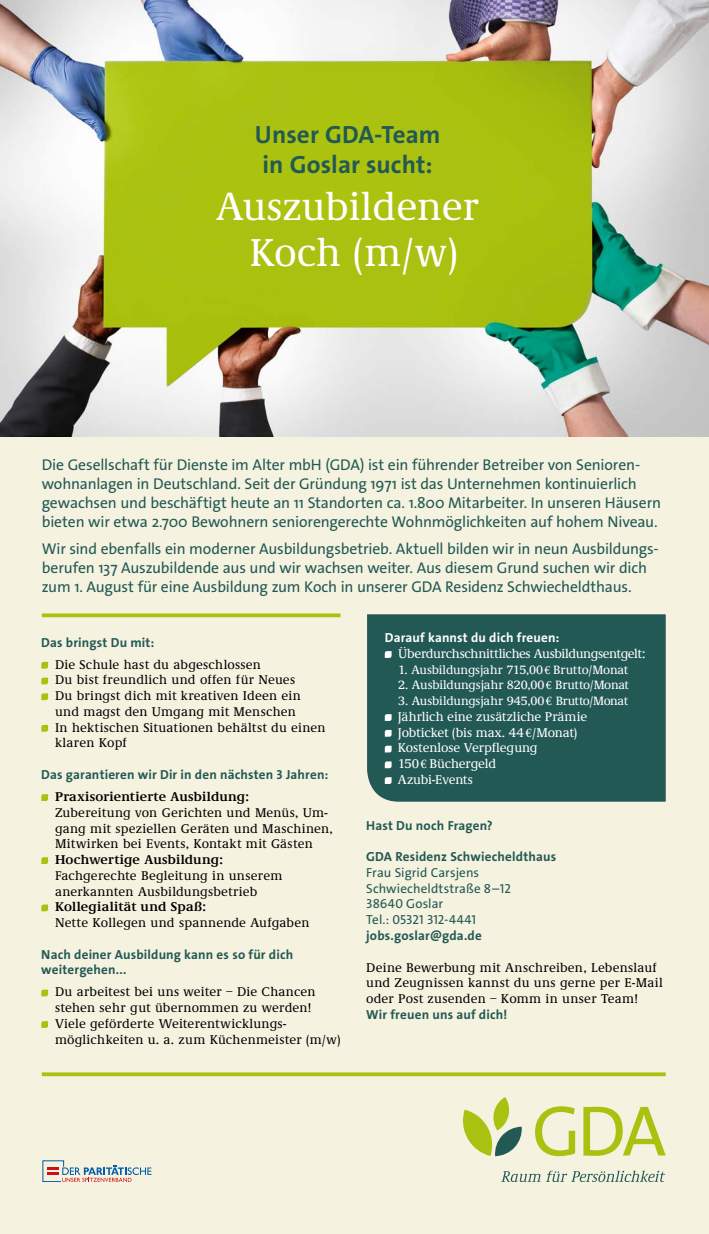
<style>
.page{position:relative;width:709px;height:1234px;background:#fff}
.page>*{position:absolute;margin:0;border:0;box-sizing:border-box;transform-origin:0 0}
.t1{font:500 40.38px/45.5px "Demos";color:#fff;text-align:center}
.t2{font:25px/30px "The Sans LP7 Bld";letter-spacing:.005em;color:#235954;text-align:center}
.t3{font:15.62px/18.8px "The Sans LP5 Plain";letter-spacing:-.01em;color:#235954}
.t4{font:500 13.12px/15.8px "Demos";letter-spacing:.015em;color:#000}
.t5{font:13.12px/15.8px "The Sans LP7 Bld";letter-spacing:.015em;color:#235954}
.t6{font:500 13.12px/15.8px "Demos";letter-spacing:-.015em;color:#fff}
.t7{font:600 13.12px "Demos";letter-spacing:.02em;color:#000}
.t8{font:13.12px/15.8px "The Sans LP5 Plain";letter-spacing:.01em;color:#235954}
.t9{font:13.12px "The Sans LP7 Bld";letter-spacing:.01em;color:#fff}
.t10{font:500 12.5px "Demos";letter-spacing:-.015em;color:#fff}
.s1{font-family:"Minion Pro"}
.s2{font-family:"Minion Pro";font-size:13.12px}
</style>
<div class="page">
<div style="left:0;top:54px;width:709px;height:1179px;background:#f5f2e0"></div>
<svg style="left:502px;top:1170px;width:163px;height:11px"></svg>
<svg style="left:535px;top:1106px;width:130px;height:49px"></svg>
<svg style="left:463px;top:1097px;width:59px;height:58px"></svg>
<svg style="left:43px;top:1160px;width:108px;height:21px"></svg>
<hr style="left:42px;top:1072px;width:623px;height:3px;background:#a9c210">
<svg style="left:42px;top:613px;width:298px;height:4px"></svg>
<svg style="left:41px;top:661px;width:7px;height:7px"></svg>
<svg style="left:41px;top:677px;width:7px;height:7px"></svg>
<svg style="left:41px;top:693px;width:7px;height:7px"></svg>
<svg style="left:41px;top:724px;width:7px;height:7px"></svg>
<svg style="left:41px;top:794px;width:7px;height:6px"></svg>
<svg style="left:41px;top:857px;width:7px;height:6px"></svg>
<svg style="left:41px;top:904px;width:7px;height:7px"></svg>
<svg style="left:41px;top:989px;width:7px;height:7px"></svg>
<svg style="left:41px;top:1021px;width:7px;height:6px"></svg>
<div style="left:367px;top:614px;width:298px;height:187px;background:#235954"></div>
<svg style="left:385px;top:651px;width:6px;height:6px"></svg>
<svg style="left:385px;top:714px;width:6px;height:6px"></svg>
<svg style="left:385px;top:729px;width:6px;height:7px"></svg>
<svg style="left:385px;top:745px;width:6px;height:7px"></svg>
<svg style="left:385px;top:761px;width:6px;height:7px"></svg>
<svg style="left:385px;top:777px;width:6px;height:6px"></svg>
<img style="left:0;top:0;width:709px;height:436px">
<h2 class="t2" style="left:255px;top:119px;width:187px">Unser GDA-Team in Goslar sucht:</h2>
<h1 class="t1" style="left:216px;top:185px;width:264px">Auszubildener<br>Koch (m/w)</h1>
<p class="t3" style="left:42px;top:455px;width:621px">Die Gesellschaft für Dienste im Alter mbH (GDA) ist ein führender Betreiber von Senioren&shy;wohnanlagen in Deutschland. Seit der Gründung 1971 ist das Unternehmen kontinuierlich gewachsen und beschäftigt heute an 11 Standorten ca. 1.800 Mitarbeiter. In unseren Häusern bieten wir etwa 2.700 Bewohnern seniorengerechte Wohnmöglichkeiten auf hohem Niveau.</p>
<p class="t3" style="left:42px;top:539px;width:618px">Wir sind ebenfalls ein moderner Ausbildungsbetrieb. Aktuell bilden wir in neun Ausbildungs&shy;berufen 137 Auszubildende aus und wir wachsen weiter. Aus diesem Grund suchen wir dich zum 1. August für eine Ausbildung zum Koch in unserer GDA Residenz Schwiecheldthaus.</p>
<p class="t5" style="left:41px;top:634px;width:115px">Das bringst Du mit:</p>
<p class="t4" style="left:55px;top:656px;width:272px">Die Schule hast du abgeschlossen<br>Du bist freundlich und offen für Neues<br>Du bringst dich mit kreativen Ideen ein und magst den Umgang mit Menschen<br>In hektischen Situationen behältst du einen klaren Kopf</p>
<p class="t5" style="left:41px;top:766px;width:288px">Das garantieren wir Dir in den nächsten 3 Jahren:</p>
<p class="t7" style="left:55px;top:789px;width:196px">Praxisorientierte Ausbildung:</p>
<p class="t4" style="left:55px;top:804px;width:279px">Zubereitung von Gerichten und Menüs, Um&shy;gang mit speziellen Geräten und Maschinen,<br>Mitwirken bei Events, Kontakt mit Gästen</p>
<p class="t7" style="left:55px;top:852px;width:169px">Hochwertige Ausbildung:</p>
<p class="t4" style="left:55px;top:867px;width:229px">Fachgerechte Begleitung in unserem anerkannten Ausbildungsbetrieb</p>
<p class="t7" style="left:55px;top:899px;width:152px">Kollegialität und Spaß:</p>
<p class="t4" style="left:55px;top:915px;width:256px">Nette Kollegen und spannende Aufgaben</p>
<p class="t5" style="left:41px;top:946px;width:253px">Nach deiner Ausbildung kann es so für dich weitergehen...</p>
<p class="t4" style="left:55px;top:984px;width:287px">Du arbeitest bei uns weiter – Die Chancen stehen sehr gut übernommen zu werden!<br>Viele geförderte Weiterentwicklungs&shy;möglichkeiten u. a. zum Küchenmeister (m/w)</p>
<p class="t9" style="left:385px;top:629px;width:176px">Darauf kannst du dich freuen:</p>
<p class="t6" style="left:398px;top:646px;width:249px">Überdurchschnittliches Ausbildungsentgelt:</p>
<p class="t10" style="left:398px;top:662px;width:231px">1. Ausbildungsjahr 715,00<span class="s1">€</span> Brutto/Monat</p>
<p class="t10" style="left:398px;top:678px;width:232px">2. Ausbildungsjahr 820,00<span class="s1">€</span> Brutto/Monat</p>
<p class="t10" style="left:398px;top:694px;width:231px">3. Ausbildungsjahr 945,00<span class="s2">€</span> Brutto/Monat</p>
<p class="t6" style="left:398px;top:709px;width:191px">Jährlich eine zusätzliche Prämie<br>Jobticket (bis max. 44<span class="s1">€</span>/Monat)<br>Kostenlose Verpflegung<br>150<span class="s1">€</span> Büchergeld<br>Azubi-Events</p>
<p class="t5" style="left:366px;top:817px;width:128px">Hast Du noch Fragen?</p>
<p class="t5" style="left:366px;top:848px;width:191px">GDA Residenz Schwiecheldthaus</p>
<p class="t8" style="left:366px;top:864px;width:146px">Frau Sigrid Carsjens<br>Schwiecheldtstraße 8–12<br>38640 Goslar<br>Tel.: 05321 312-4441</p>
<p class="t5" style="left:366px;top:927px;width:117px">jobs.goslar@gda.de</p>
<p class="t4" style="left:366px;top:959px;width:298px">Deine Bewerbung mit Anschreiben, Lebenslauf und Zeugnissen kannst du uns gerne per E-Mail oder Post zusenden – Komm in unser Team!</p>
<p class="t5" style="left:366px;top:1006px;width:143px">Wir freuen uns auf dich!</p>
</div>
